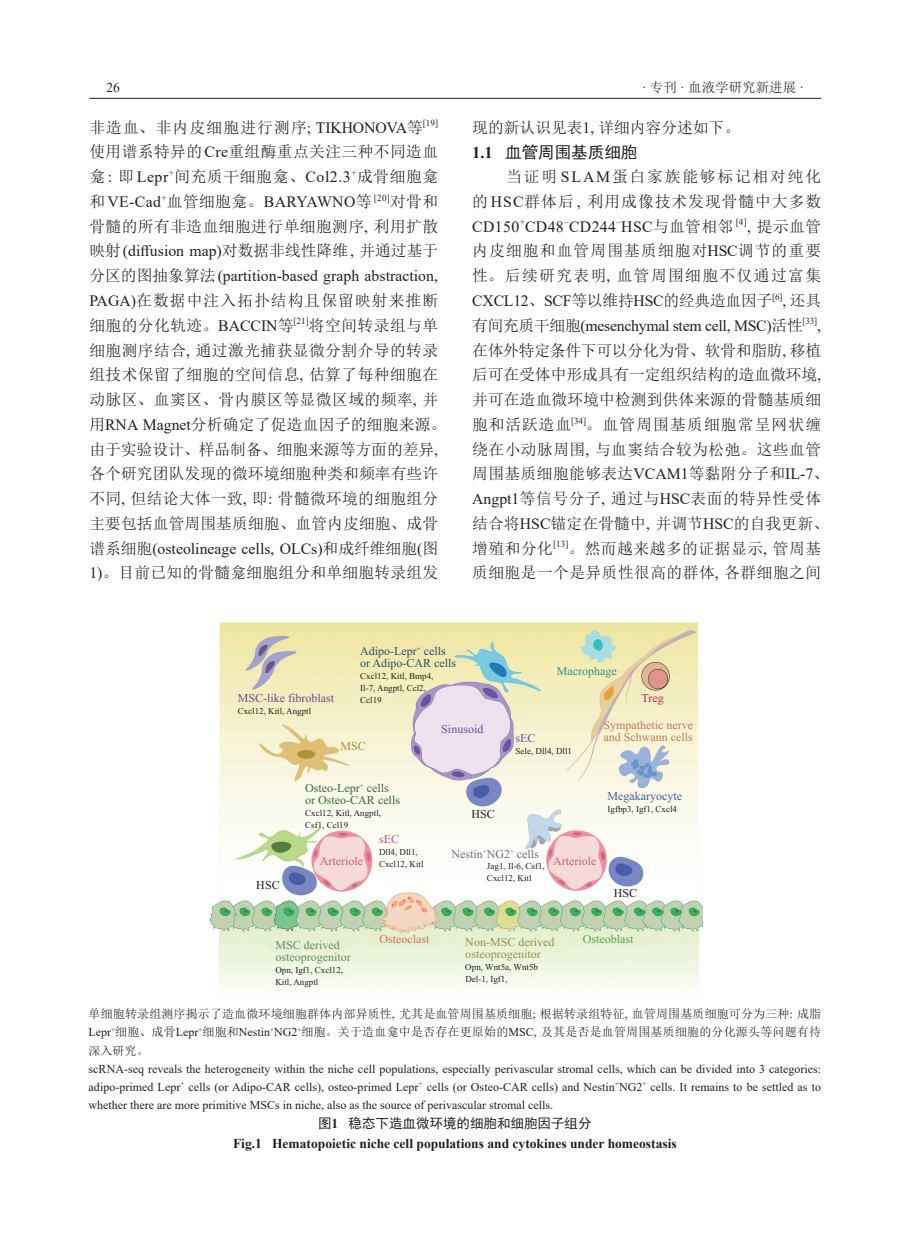
<style>
.page{position:relative;width:919px;height:1238px;background:#fff}
.page>*{position:absolute;margin:0;border:0;box-sizing:border-box;transform-origin:0 0}
.标题2{font:16.5px "Sim Hei";color:#231f20}
.正文{font:15.75px/24.8px "Sim Sun";letter-spacing:.03em;color:#231f20}
.正文-2{font:15.75px "Sim Sun";color:#231f20}
.表头_图题{font:700 13.5px "Times New Roman";color:#231f20}
.表头_图题-2{font:13.5px "Sim Hei";color:#231f20}
.t1{font:13.5px "Sim Sun";color:#231f20}
.t2{font:13.5px "Times New Roman";color:#231f20}
.表格_图注{font:12px/18px "Times New Roman";color:#231f20;text-align:justify}
.表格_图注-2{font:12px/18px "Sim Sun";letter-spacing:.015em;color:#231f20;text-align:justify}
.t3{font:12px/12px "Times New Roman";color:#2a4f6f}
.t4{font:12px/12px "Times New Roman";color:#37693e}
.t5{font:12px/12px "Times New Roman";color:#be7c61}
.t6{font:12px/12px "Times New Roman";color:#939247}
.t7{font:12px/12px "Times New Roman";color:#5d8e64}
.t8{font:12px "Times New Roman";color:#6c4d88}
.t9{font:12px "Times New Roman";color:#c06582}
.t10{font:12px "Times New Roman";color:#61747d}
.t11{font:12px "Times New Roman";color:#3b65a6}
.t12{font:12px "Times New Roman";color:#625397}
.t13{font:12px "Times New Roman";color:#379093}
.t14{font:12px "Times New Roman";color:#d96953}
.t15{font:12px "Times New Roman";color:#4ea74f}
.t16{font:12px "Times New Roman";color:#b0285a}
.t17{font:12px "Times New Roman";color:#ab5888}
.t18{font:12px "Times New Roman";color:#ab8f3a}
.t19{font:9px/12px "Times New Roman";color:#231f20}
.s1{font-family:"Times New Roman"}
.s2{font-family:"Times New Roman";font-weight:700}
</style>
<div class="page">
<hr style="left:89px;top:98px;width:732px;height:1px;background:#231f20">
<img style="left:210px;top:622px;width:492px;height:370px">
<p class="t2" style="left:106px;top:78px;width:15px">26</p>
<p class="t1" style="left:642px;top:81px;width:163px"><span class="s1">·</span> 专刊 <span class="s1">·</span> 血液学研究新进展 <span class="s1">·</span></p>
<p class="正文" style="left:89px;top:115px;width:358px">非造血、非内皮细胞进行测序<span class="s1">; TIKHONOVA</span>等<sup>[19]</sup>使用谱系特异的<span class="s1">Cre</span>重组酶重点关注三种不同造血龛<span class="s1">:</span> 即<span class="s1">Lepr</span><sup>+</sup>间充质干细胞龛、<span class="s1">Col2.3</span><sup>+</sup>成骨细胞龛和<span class="s1">VE-Cad</span><sup>+</sup>血管细胞龛。<span class="s1">BARYAWNO</span>等 <sup>[20]</sup>对骨和骨髓的所有非造血细胞进行单细胞测序<span class="s1">,</span> 利用扩散映射<span class="s1">(diffusion map)</span>对数据非线性降维<span class="s1">,</span> 并通过基于分区的图抽象算法<span class="s1">(partition-based graph abstraction,<br>PAGA)</span>在数据中注入拓扑结构且保留映射来推断细胞的分化轨迹。<span class="s1">BACCIN</span>等<sup>[21]</sup>将空间转录组与单细胞测序结合<span class="s1">,</span> 通过激光捕获显微分割介导的转录组技术保留了细胞的空间信息<span class="s1">,</span> 估算了每种细胞在动脉区、血窦区、骨内膜区等显微区域的频率<span class="s1">,</span> 并用<span class="s1">RNA Magnet</span>分析确定了促造血因子的细胞来源。由于实验设计、样品制备、细胞来源等方面的差异<span class="s1">,</span>各个研究团队发现的微环境细胞种类和频率有些许不同<span class="s1">,</span> 但结论大体一致<span class="s1">,</span> 即<span class="s1">:</span> 骨髓微环境的细胞组分主要包括血管周围基质细胞、血管内皮细胞、成骨谱系细胞<span class="s1">(osteolineage cells, OLCs)</span>和成纤维细胞<span class="s1">(</span>图<br><span class="s1">1)</span>。目前已知的骨髓龛细胞组分和单细胞转录组发</p>
<p class="正文-2" style="left:472px;top:119px;width:269px">现的新认识见表<span class="s1">1,</span> 详细内容分述如下。</p>
<p class="标题2" style="left:472px;top:144px;width:166px"><span class="s2">1.1</span> 血管周围基质细胞</p>
<p class="正文" style="left:472px;top:164px;width:358px;text-indent:34px">当证明 <span class="s1">SLAM</span>蛋白家族能够标记相对纯化的 <span class="s1">HSC</span>群体后 <span class="s1">,</span> 利用成像技术发现骨髓中大多数<br><span class="s1">CD150</span><sup>+</sup><span class="s1">CD48</span><sup>–</sup><span class="s1">CD244</span><sup>–</sup><span class="s1">HSC</span>与血管相邻 <sup>[4]</sup><span class="s1">,</span> 提示血管内皮细胞和血管周围基质细胞对<span class="s1">HSC</span>调节的重要性。后续研究表明<span class="s1">,</span> 血管周围细胞不仅通过富集<br><span class="s1">CXCL12</span>、<span class="s1">SCF</span>等以维持<span class="s1">HSC</span>的经典造血因子<sup>[6]</sup><span class="s1">,</span> 还具有间充质干细胞<span class="s1">(mesenchymal stem cell, MSC)</span>活性<sup>[33]</sup><span class="s1">,</span>在体外特定条件下可以分化为骨、软骨和脂肪<span class="s1">,</span> 移植后可在受体中形成具有一定组织结构的造血微环境<span class="s1">,</span>并可在造血微环境中检测到供体来源的骨髓基质细胞和活跃造血<sup>[34]</sup>。血管周围基质细胞常呈网状缠绕在小动脉周围<span class="s1">,</span> 与血窦结合较为松弛。这些血管周围基质细胞能够表达<span class="s1">VCAM1</span>等黏附分子和<span class="s1">IL-7</span>、<br><span class="s1">Angpt1</span>等信号分子<span class="s1">,</span> 通过与<span class="s1">HSC</span>表面的特异性受体结合将<span class="s1">HSC</span>锚定在骨髓中<span class="s1">,</span> 并调节<span class="s1">HSC</span>的自我更新、增殖和分化<sup>[13]</sup>。然而越来越多的证据显示<span class="s1">,</span> 管周基质细胞是一个是异质性很高的群体<span class="s1">,</span> 各群细胞之间</p>
<p class="t8" style="left:238px;top:693px;width:98px">MSC-like fibroblast</p>
<p class="t19" style="left:238px;top:705px;width:75px">Cxcl12, Kitl, Angptl</p>
<p class="t3" style="left:360px;top:646px;width:98px">Adipo-Lepr<sup>+</sup> cells or Adipo-CAR cells</p>
<p class="t19" style="left:360px;top:671px;width:75px">Cxcl12, Kitl, Bmp4,<br>Il-7, Angptl, Ccl2,<br>Ccl19</p>
<p class="t12" style="left:441px;top:724px;width:44px">Sinusoid</p>
<p class="t18" style="left:340px;top:742px;width:27px">MSC</p>
<p class="t4" style="left:305px;top:782px;width:96px">Osteo-Lepr<sup>+</sup> cells or Osteo-CAR cells</p>
<p class="t19" style="left:305px;top:807px;width:77px">Cxcl12, Kitl, Angptl,<br>Csf1, Ccl19</p>
<p class="表格_图注" style="left:471px;top:805px;width:25px">HSC</p>
<p class="t13" style="left:556px;top:666px;width:61px">Macrophage</p>
<p class="t12" style="left:515px;top:734px;width:22px">sEC</p>
<p class="t19" style="left:515px;top:746px;width:58px">Sele, Dll4, Dll1</p>
<p class="t16" style="left:641px;top:693px;width:24px">Treg</p>
<p class="t5" style="left:603px;top:719px;width:91px">Sympathetic nerve and Schwann cells</p>
<p class="t11" style="left:607px;top:791px;width:76px">Megakaryocyte</p>
<p class="t19" style="left:607px;top:803px;width:71px">Igfbp3, Igf1, Cxcl4</p>
<p class="表格_图注" style="left:256px;top:877px;width:25px">HSC</p>
<p class="t17" style="left:379px;top:834px;width:22px">sEC</p>
<p class="t19" style="left:379px;top:846px;width:46px">Dll4, Dll1,<br>Cxcl12, Kitl</p>
<p class="t10" style="left:451px;top:850px;width:89px">Nestin<sup>+</sup>NG2<sup>+</sup> cells</p>
<p class="t9" style="left:320px;top:856px;width:45px">Arteriole</p>
<p class="t9" style="left:553px;top:856px;width:45px">Arteriole</p>
<p class="t19" style="left:487px;top:860px;width:59px">Jag1, Il-6, Csf1,<br>Cxcl12, Kitl</p>
<p class="表格_图注" style="left:613px;top:885px;width:25px">HSC</p>
<p class="t7" style="left:275px;top:940px;width:77px">MSC derived osteoprogenitor</p>
<p class="t19" style="left:275px;top:964px;width:69px">Opn, Igf1, Cxcl12,<br>Kitl, Angptl</p>
<p class="t14" style="left:379px;top:934px;width:51px">Osteoclast</p>
<p class="t15" style="left:583px;top:935px;width:52px">Osteoblast</p>
<p class="t6" style="left:465px;top:937px;width:90px">Non-MSC derived osteoprogenitor</p>
<p class="t19" style="left:465px;top:961px;width:74px">Opn, Wnt5a, Wnt5b<br>Del-1, Igf1,</p>
<p class="表格_图注-2" style="left:89px;top:1005px;width:734px">单细胞转录组测序揭示了造血微环境细胞群体内部异质性<span class="s1">,</span> 尤其是血管周围基质细胞<span class="s1">;</span> 根据转录组特征<span class="s1">,</span> 血管周围基质细胞可分为三种<span class="s1">:</span> 成脂<span class="s1">Lepr</span><sup>+</sup>细胞、成骨<span class="s1">Lepr</span><sup>+</sup>细胞和<span class="s1">Nestin</span><sup>+</sup><span class="s1">NG2</span><sup>+</sup>细胞。关于造血龛中是否存在更原始的<span class="s1">MSC,</span> 及其是否是血管周围基质细胞的分化源头等问题有待深入研究。</p>
<p class="表格_图注" style="left:89px;top:1059px;width:734px">scRNA-seq reveals the heterogeneity within the niche cell populations, especially perivascular stromal cells, which can be divided into 3 categories: adipo-primed Lepr<sup>+</sup> cells (or Adipo-CAR cells), osteo-primed Lepr<sup>+</sup> cells (or Osteo-CAR cells) and Nestin<sup>+</sup>NG2<sup>+</sup> cells. It remains to be settled as to whether there are more primitive MSCs in niche, also as the source of perivascular stromal cells.</p>
<p class="表头_图题-2" style="left:318px;top:1116px;width:275px">图<span class="s2">1</span> 稳态下造血微环境的细胞和细胞因子组分</p>
<p class="表头_图题" style="left:233px;top:1133px;width:445px">Fig.1 Hematopoietic niche cell populations and cytokines under homeostasis</p>
</div>
